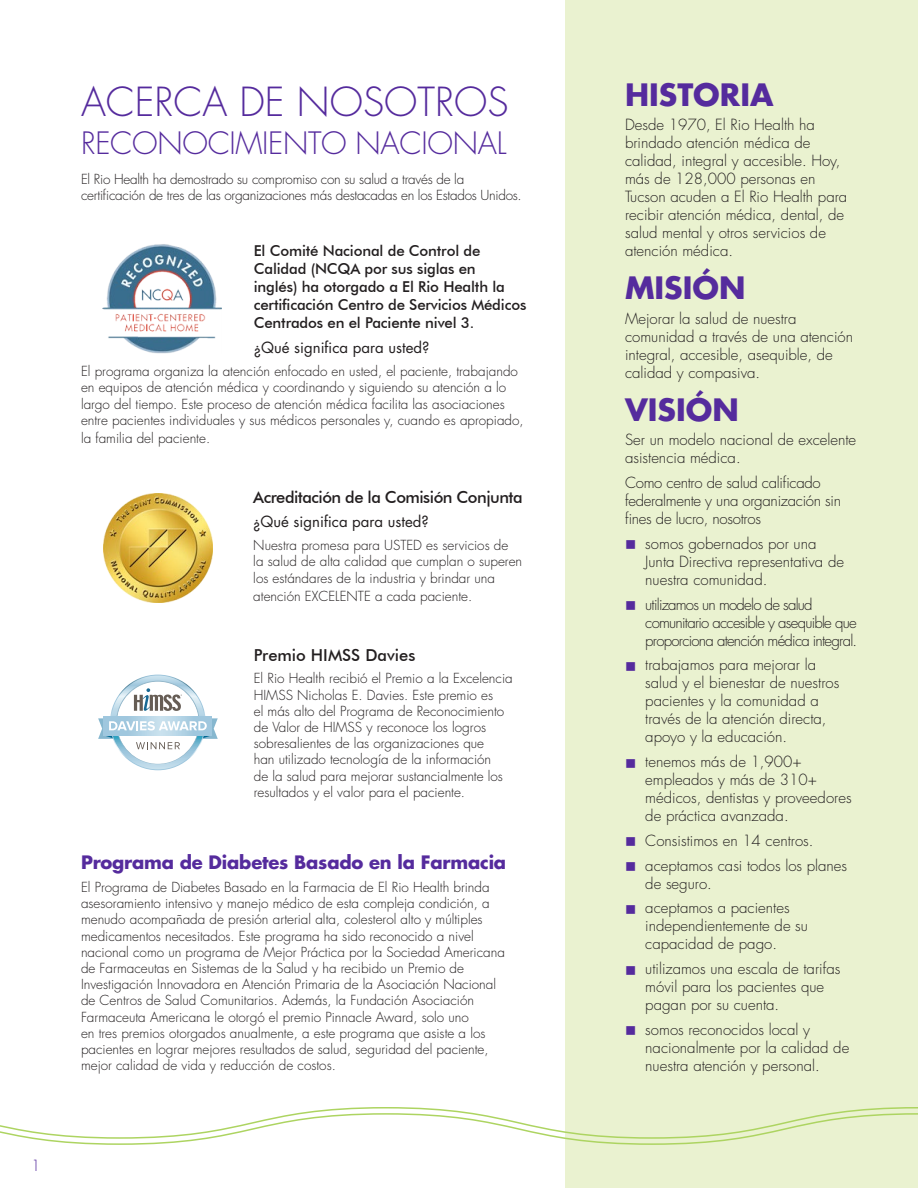
<style>
.page{position:relative;width:918px;height:1188px;background:#fff}
.page>*{position:absolute;margin:0;border:0;box-sizing:border-box;transform-origin:0 0}
.head{font:300 39px "Futura Std";color:#552b9d}
.head-2{font:300 30px "Futura Std";letter-spacing:-.01em;color:#552b9d}
.head-3{font:700 30px "Futura Std";color:#552b9d}
.t1{font:700 18px "Futura Std";letter-spacing:-.01em;color:#552b9d}
.t2{font:500 16.5px "Futura BT";letter-spacing:-.03em;color:#231f20}
.t3{font:500 16.5px "Futura BT";color:#231f20}
.t4{font:300 15px/18px "Futura Std";color:#231f20}
.t5{font:500 15px/18px "Futura BT";letter-spacing:-.01em;color:#231f20}
.t6{font:300 15px/18px "Futura Std";letter-spacing:-.05em;color:#231f20}
.t7{font:300 15px/18px "Futura Std";letter-spacing:-.02em;color:#231f20}
.t8{font:15px "Futura Std";color:#231f20}
.t9{font:300 15px "Futura Std";color:#552b9d}
.t10{font:300 13.5px/16.2px "Futura Std";color:#231f20}
.t11{font:300 13.5px/16.2px "Futura Std";letter-spacing:-.02em;color:#231f20}
.s1{color:#552b9d}
</style>
<div class="page">
<div style="left:565px;top:0;width:353px;height:1188px;background:#eaf2d0"></div>
<img style="left:102px;top:244px;width:120px;height:110px">
<img style="left:104px;top:493px;width:109px;height:109px">
<svg style="left:0;top:1107px;width:918px;height:38px"></svg>
<svg style="left:98px;top:676px;width:120px;height:93px"></svg>
<p class="t9" style="left:31px;top:1156px;width:11px">1</p>
<p class="head" style="left:81px;top:78px;width:429px">ACERCA DE NOSOTROS</p>
<p class="head-2" style="left:81px;top:125px;width:427px">RECONOCIMIENTO NACIONAL</p>
<p class="t11" style="left:81px;top:171px;width:442px">El Rio Health ha demostrado su compromiso con su salud a través de la certificación de tres de las organizaciones más destacadas en los Estados Unidos.</p>
<p class="t5" style="left:254px;top:242px;width:274px">El Comité Nacional de Control de Calidad (NCQA por sus siglas en<br>inglés) ha otorgado a El Rio Health la certificación Centro de Servicios Médicos Centrados en el Paciente nivel 3.</p>
<p class="t8" style="left:254px;top:338px;width:177px">¿Qué significa para usted?</p>
<p class="t10" style="left:81px;top:363px;width:444px">El programa organiza la atención enfocado en usted, el paciente, trabajando en equipos de atención médica y coordinando y siguiendo su atención a lo largo del tiempo. Este proceso de atención médica facilita las asociaciones entre pacientes individuales y sus médicos personales y, cuando es apropiado,</p>
<p class="t10" style="left:81px;top:430px;width:131px">la familia del paciente.</p>
<p class="t2" style="left:253px;top:487px;width:271px">Acreditación de la Comisión Conjunta</p>
<p class="t8" style="left:253px;top:512px;width:177px">¿Qué significa para usted?</p>
<p class="t10" style="left:253px;top:538px;width:270px">Nuestra promesa para USTED es servicios de<br>la salud de alta calidad que cumplan o superen los estándares de la industria y brindar una</p>
<p class="t10" style="left:253px;top:588px;width:220px">atención EXCELENTE a cada paciente.</p>
<p class="t3" style="left:254px;top:645px;width:163px">Premio HIMSS Davies</p>
<p class="t10" style="left:254px;top:671px;width:260px">El Rio Health recibió el Premio a la Excelencia HIMSS Nicholas E. Davies. Este premio es<br>el más alto del Programa de Reconocimiento de Valor de HIMSS y reconoce los logros sobresalientes de las organizaciones que<br>han utilizado tecnología de la información<br>de la salud para mejorar sustancialmente los resultados y el valor para el paciente.</p>
<p class="t1" style="left:81px;top:850px;width:427px">Programa de Diabetes Basado en la Farmacia</p>
<p class="t10" style="left:81px;top:879px;width:425px">El Programa de Diabetes Basado en la Farmacia de El Rio Health brinda asesoramiento intensivo y manejo médico de esta compleja condición, a menudo acompañada de presión arterial alta, colesterol alto y múltiples medicamentos necesitados. Este programa ha sido reconocido a nivel nacional como un programa de Mejor Práctica por la Sociedad Americana de Farmaceutas en Sistemas de la Salud y ha recibido un Premio de Investigación Innovadora en Atención Primaria de la Asociación Nacional de Centros de Salud Comunitarios. Además, la Fundación Asociación Farmaceuta Americana le otorgó el premio Pinnacle Award, solo uno<br>en tres premios otorgados anualmente, a este programa que asiste a los pacientes en lograr mejores resultados de salud, seguridad del paciente, mejor calidad de vida y reducción de costos.</p>
<p class="head-3" style="left:625px;top:75px;width:150px">HISTORIA</p>
<p class="t4" style="left:625px;top:116px;width:224px">Desde 1970, El Rio Health ha brindado atención médica de calidad, integral y accesible. Hoy, más de 128,000 personas en<br>Tucson acuden a El Rio Health para recibir atención médica, dental, de salud mental y otros servicios de atención médica.</p>
<p class="head-3" style="left:625px;top:268px;width:122px">MISIÓN</p>
<p class="t4" style="left:625px;top:310px;width:230px">Mejorar la salud de nuestra comunidad a través de una atención integral, accesible, asequible, de calidad y compasiva.</p>
<p class="head-3" style="left:625px;top:390px;width:115px">VISIÓN</p>
<p class="t4" style="left:625px;top:431px;width:233px">Ser un modelo nacional de excelente asistencia médica.</p>
<p class="t7" style="left:625px;top:474px;width:218px">Como centro de salud calificado federalmente y una organización sin fines de lucro, nosotros</p>
<p class="t4" style="left:645px;top:535px;width:200px;text-indent:-20px"><span class="s1">■</span> somos gobernados por una<br>Junta Directiva representativa de nuestra comunidad.</p>
<p class="t6" style="left:645px;top:596px;width:213px;text-indent:-20px"><span class="s1">■</span> utilizamos un modelo de salud comunitario accesible y asequible que proporciona atención médica integral.</p>
<p class="t4" style="left:645px;top:656px;width:196px;text-indent:-20px"><span class="s1">■</span> trabajamos para mejorar la salud y el bienestar de nuestros pacientes y la comunidad a través de la atención directa, apoyo y la educación.</p>
<p class="t4" style="left:645px;top:753px;width:208px;text-indent:-20px"><span class="s1">■</span> tenemos más de 1,900+ empleados y más de 310+ médicos, dentistas y proveedores de práctica avanzada.</p>
<p class="t4" style="left:625px;top:832px;width:190px"><span class="s1">■</span> Consistimos en 14 centros.</p>
<p class="t4" style="left:645px;top:857px;width:203px;text-indent:-20px"><span class="s1">■</span> aceptamos casi todos los planes de seguro.</p>
<p class="t4" style="left:645px;top:899px;width:164px;text-indent:-20px"><span class="s1">■</span> aceptamos a pacientes independientemente de su capacidad de pago.</p>
<p class="t4" style="left:645px;top:960px;width:197px;text-indent:-20px"><span class="s1">■</span> utilizamos una escala de tarifas móvil para los pacientes que pagan por su cuenta.</p>
<p class="t4" style="left:645px;top:1021px;width:206px;text-indent:-20px"><span class="s1">■</span> somos reconocidos local y nacionalmente por la calidad de nuestra atención y personal.</p>
</div>
